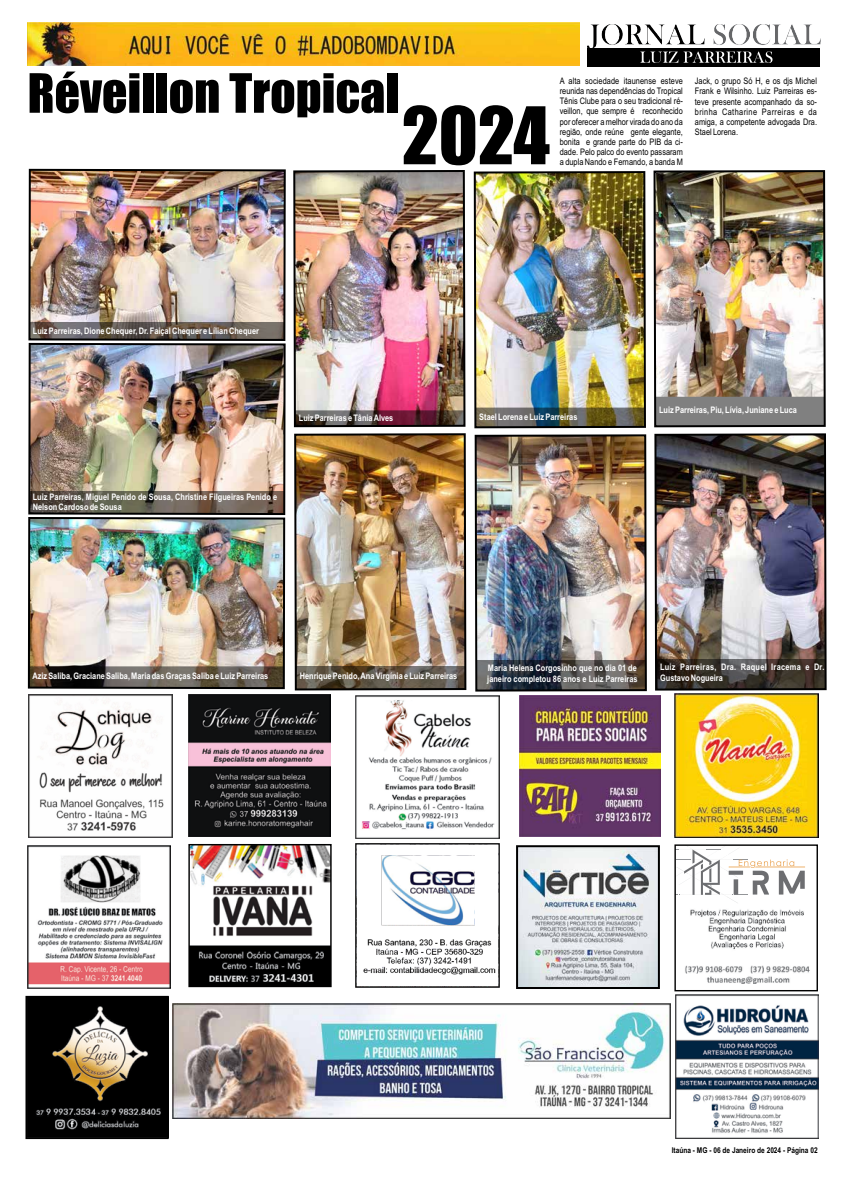
<style>
.page{position:relative;width:851px;height:1191px;background:#fff}
.page>*{position:absolute;margin:0;border:0;box-sizing:border-box;transform-origin:0 0}
.t1{font:73.3px "Impact";color:#000}
.t2{font:50px "Impact";color:#000}
.t3{font:9px/10.2px "Arial Narrow";color:#000;text-align:justify}
.t4{font:700 9px/10.3px "Arial Narrow";color:#fff}
.t5{font:700 9px/10.3px "Arial Narrow";letter-spacing:.03em;color:#fff}
.t6{font:700 8px "Arial Narrow";color:#000}
</style>
<div class="page">
<img style="left:190px;top:846px;width:139px;height:139px">
<div style="left:188px;top:844px;width:143px;height:143px;border:1px solid #000"></div>
<img style="left:27px;top:998px;width:140px;height:139px">
<div style="left:25px;top:996px;width:144px;height:143px;border:1px solid #000"></div>
<img style="left:29px;top:694px;width:143px;height:144px">
<img style="left:674px;top:693px;width:143px;height:144px">
<img style="left:685px;top:909px;width:125px;height:74px">
<svg style="left:676px;top:846px;width:128px;height:57px"></svg>
<div style="left:674px;top:844px;width:143px;height:147px;border:1px solid #000"></div>
<img style="left:27px;top:845px;width:144px;height:144px">
<img style="left:675px;top:994px;width:143px;height:144px">
<img style="left:173px;top:1003px;width:497px;height:115px">
<img style="left:355px;top:844px;width:144px;height:143px">
<img style="left:188px;top:695px;width:142px;height:141px">
<img style="left:587px;top:24px;width:233px;height:25px">
<div style="left:587px;top:48px;width:232px;height:19px;background:#000"></div>
<svg style="left:640px;top:51px;width:132px;height:12px"></svg>
<img style="left:27px;top:23px;width:553px;height:43px">
<img style="left:355px;top:695px;width:144px;height:143px">
<img style="left:519px;top:696px;width:141px;height:140px">
<img style="left:519px;top:848px;width:137px;height:138px">
<div style="left:516px;top:845px;width:143px;height:144px;border:2px solid #000"></div>
<img style="left:293px;top:170px;width:173px;height:258px">
<img style="left:473px;top:171px;width:173px;height:258px">
<img style="left:653px;top:170px;width:173px;height:258px">
<img style="left:294px;top:433px;width:173px;height:258px">
<img style="left:474px;top:434px;width:173px;height:258px">
<img style="left:654px;top:433px;width:173px;height:258px">
<img style="left:28px;top:168px;width:258px;height:173px">
<img style="left:28px;top:342px;width:258px;height:174px">
<img style="left:27px;top:517px;width:259px;height:173px">
<h2 class="t2" style="left:28px;top:54px;width:373px">Réveillon Tropical</h2>
<h1 class="t1" style="left:402px;top:79px;width:150px">2024</h1>
<p class="t3" style="left:559px;top:75px;width:125px">A alta sociedade itaunense esteve reunida nas dependências do Tropical Tênis Clube para o seu tradicional ré&shy;veillon, que sempre é reconhecido por oferecer a melhor virada do ano da região, onde reúne gente elegante, bonita e grande parte do PIB da ci&shy;dade. Pelo palco do evento passaram a dupla Nando e Fernando, a banda M</p>
<p class="t3" style="left:694px;top:76px;width:124px">Jack, o grupo Só H, e os djs Michel Frank e Wilsinho. Luiz Parreiras es&shy;teve presente acompanhado da so&shy;brinha Catharine Parreiras e da amiga, a competente advogada Dra.<br>Stael Lorena.</p>
<p class="t4" style="left:33px;top:325px;width:227px">Luiz Parreiras, Dione Chequer, Dr. Faiçal Chequer e Lílian Chequer</p>
<p class="t4" style="left:299px;top:412px;width:96px">Luiz Parreiras e Tânia Alves</p>
<p class="t4" style="left:479px;top:411px;width:100px">Stael Lorena e Luiz Parreiras</p>
<p class="t4" style="left:33px;top:491px;width:246px">Luiz Parreiras, Miguel Penido de Sousa, Christine Filgueiras Penido e<br>Nelson Cardoso de Sousa</p>
<p class="t4" style="left:659px;top:404px;width:139px">Luiz Parreiras, Piu, Lívia, Juniane e Luca</p>
<p class="t4" style="left:32px;top:670px;width:237px">Aziz Saliba, Graciane Saliba, Maria das Graças Saliba e Luiz Parreiras</p>
<p class="t4" style="left:300px;top:670px;width:159px">Henrique Penido, Ana Virgínia e Luiz Parreiras</p>
<p class="t4" style="left:487px;top:662px;width:152px">Maria Helena Corgosinho que no dia 01 de janeiro completou 86 anos e Luiz Parreiras</p>
<p class="t5" style="left:660px;top:661px;width:166px">Luiz Parreiras, Dra. Raquel Iracema e Dr.<br>Gustavo Nogueira</p>
<p class="t6" style="left:671px;top:1143px;width:147px">Itaúna - MG - 06 de Janeiro de 2024 - Página 02</p>
</div>
